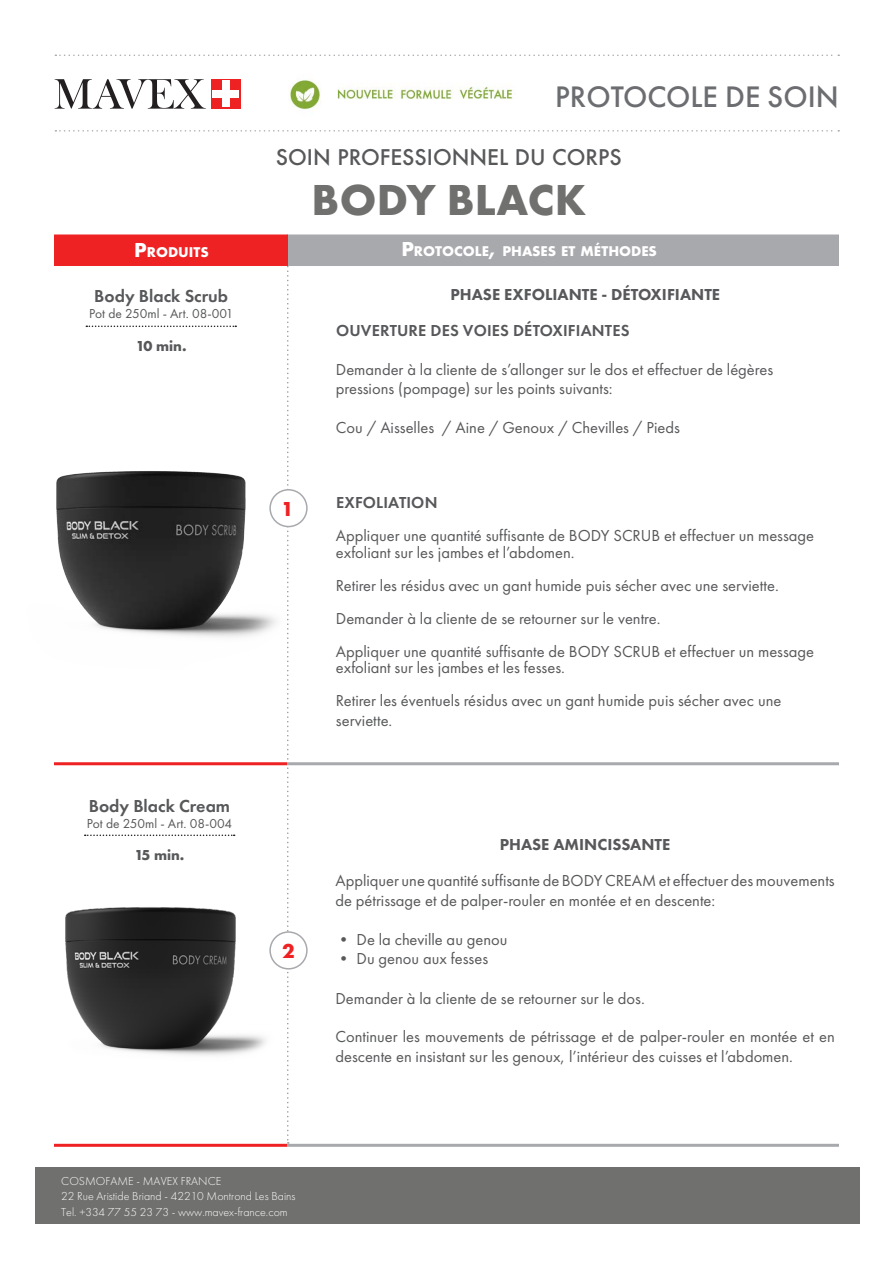
<style>
.page{position:relative;width:893px;height:1263px;background:#fff}
.page>*{position:absolute;margin:0;border:0;box-sizing:border-box;transform-origin:0 0}
.t1{font:700 45px "Futura PT";letter-spacing:.01em;color:#70706e}
.t2{font:500 30.75px "Futura PT";color:#6c6d70}
.t3{font:500 21px "Futura";color:#57585a}
.t4{font:700 21px "Futura PT";color:#ee2123}
.t5{font:600 18px "Futura PT";color:#57585a}
.t6{font:16.5px/19.5px "Futura PT";color:#57585a}
.t7{font:800 16.5px "Futura PT";color:#57585a}
.t8{font:600 16.5px "Futura PT";letter-spacing:.01em;color:#57585a}
.t9{font:700 15px "Futura PT";color:#57585a}
.t10{font:700 14.7px "Futura PT";color:#fff}
.t11{font:13.5px "Futura PT";color:#57585a}
.t12{font:300 12px/15.1px "Futura PT";color:#fff}
.s1{font-size:21px}
</style>
<div class="page">
<div style="left:35px;top:1168px;width:825px;height:56px;background:#70706e"></div>
<svg style="left:55px;top:79px;width:151px;height:30px"></svg>
<div style="left:211px;top:79px;width:30px;height:30px;background:#ee2123"></div>
<div style="left:213px;top:90px;width:26px;height:8px;background:#fff"></div>
<div style="left:222px;top:81px;width:8px;height:26px;background:#fff"></div>
<svg style="left:55px;top:55px;width:784px;height:1px"></svg>
<svg style="left:55px;top:130px;width:784px;height:2px"></svg>
<svg style="left:287px;top:266px;width:2px;height:878px"></svg>
<div style="left:287px;top:234px;width:552px;height:32px;background:#a8a9ad"></div>
<div style="left:54px;top:234px;width:234px;height:32px;background:#ee2123"></div>
<hr style="left:54px;top:762px;width:233px;height:3px;background:#ee2123">
<hr style="left:287px;top:762px;width:552px;height:3px;background:#a8a9ad">
<hr style="left:54px;top:1144px;width:233px;height:3px;background:#ee2123">
<hr style="left:287px;top:1144px;width:552px;height:3px;background:#a8a9ad">
<svg style="left:270px;top:932px;width:37px;height:37px"></svg>
<div style="left:269px;top:931px;width:39px;height:38px;border:2px solid #a8a9ad;border-radius:50%"></div>
<img style="left:65px;top:846px;width:236px;height:239px">
<img style="left:56px;top:419px;width:252px;height:261px">
<svg style="left:86px;top:326px;width:150px;height:1px"></svg>
<svg style="left:85px;top:834px;width:150px;height:2px"></svg>
<img style="left:290px;top:80px;width:223px;height:30px">
<h2 class="t2" style="left:555px;top:78px;width:285px">PROTOCOLE DE SOIN</h2>
<p class="t3" style="left:276px;top:143px;width:347px">SOIN PROFESSIONNEL DU CORPS</p>
<h1 class="t1" style="left:311px;top:171px;width:276px">BODY BLACK</h1>
<p class="t10" style="left:134px;top:243px;width:76px"><span class="s1">P</span>RODUITS</p>
<p class="t10" style="left:401px;top:242px;width:257px"><span class="s1">P</span>ROTOCOLE<span class="s1">,</span> PHASES ET MÉTHODES</p>
<p class="t7" style="left:450px;top:284px;width:271px">PHASE EXFOLIANTE - DÉTOXIFIANTE</p>
<p class="t8" style="left:336px;top:320px;width:295px">OUVERTURE DES VOIES DÉTOXIFIANTES</p>
<p class="t6" style="left:336px;top:359px;width:439px">Demander à la cliente de s’allonger sur le dos et effectuer de légères pressions (pompage) sur les points suivants:</p>
<p class="t6" style="left:336px;top:418px;width:345px">Cou / Aisselles / Aine / Genoux / Chevilles / Pieds</p>
<p class="t5" style="left:94px;top:285px;width:135px">Body Black Scrub</p>
<p class="t11" style="left:89px;top:306px;width:146px">Pot de 250ml - Art. 08-001</p>
<p class="t9" style="left:136px;top:337px;width:52px">10 min.</p>
<p class="t5" style="left:89px;top:794px;width:143px">Body Black Cream</p>
<p class="t11" style="left:87px;top:816px;width:147px">Pot de 250ml - Art. 08-004</p>
<p class="t9" style="left:134px;top:846px;width:52px">15 min.</p>
<p class="t4" style="left:281px;top:496px;width:14px">1</p>
<p class="t8" style="left:336px;top:492px;width:103px">EXFOLIATION</p>
<p class="t6" style="left:336px;top:527px;width:480px;line-height:16.5px">Appliquer une quantité suffisante de BODY SCRUB et effectuer un message exfoliant sur les jambes et l’abdomen.</p>
<p class="t6" style="left:336px;top:575px;width:444px">Retirer les résidus avec un gant humide puis sécher avec une serviette.</p>
<p class="t6" style="left:336px;top:608px;width:326px">Demander à la cliente de se retourner sur le ventre.</p>
<p class="t6" style="left:336px;top:643px;width:480px;line-height:16.5px">Appliquer une quantité suffisante de BODY SCRUB et effectuer un message exfoliant sur les jambes et les fesses.</p>
<p class="t6" style="left:336px;top:691px;width:447px">Retirer les éventuels résidus avec un gant humide puis sécher avec une serviette.</p>
<p class="t4" style="left:282px;top:938px;width:14px">2</p>
<p class="t7" style="left:500px;top:834px;width:172px">PHASE AMINCISSANTE</p>
<p class="t6" style="left:335px;top:871px;width:501px">Appliquer une quantité suffisante de BODY CREAM et effectuer des mouvements de pétrissage et de palper-rouler en montée et en descente:</p>
<p class="t6" style="left:335px;top:929px;width:174px">• De la cheville au genou</p>
<p class="t6" style="left:335px;top:949px;width:154px">• Du genou aux fesses</p>
<p class="t6" style="left:335px;top:988px;width:311px">Demander à la cliente de se retourner sur le dos.</p>
<p class="t6" style="left:335px;top:1027px;width:501px">Continuer les mouvements de pétrissage et de palper-rouler en montée et en descente en insistant sur les genoux, l’intérieur des cuisses et l’abdomen.</p>
<p class="t12" style="left:61px;top:1174px;width:236px">COSMOFAME - MAVEX FRANCE<br>22 Rue Aristide Briand - 42210 Montrond Les Bains<br>Tel. +334 77 55 23 73 - www.mavex-france.com</p>
</div>
